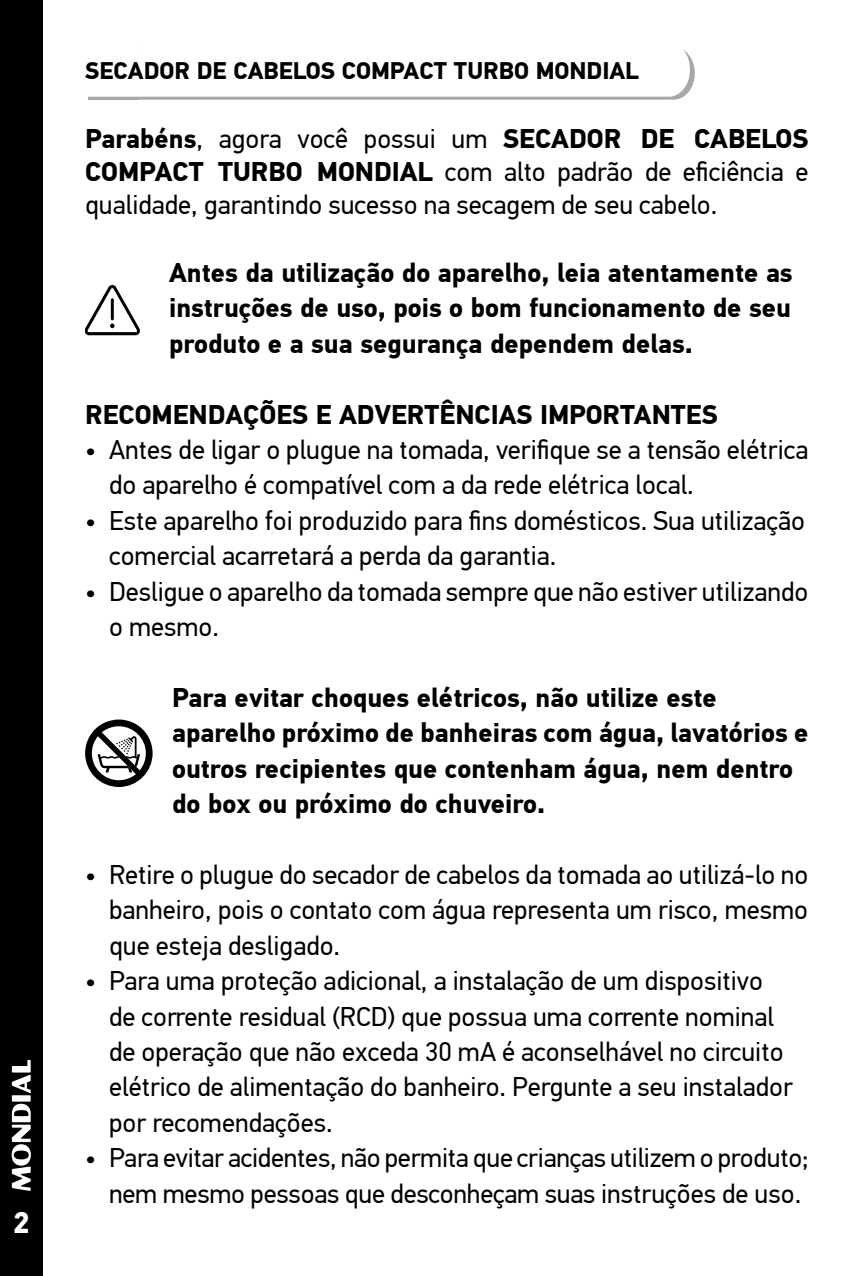
<style>
.page{position:relative;width:851px;height:1276px;background:#fff}
.page>*{position:absolute;margin:0;border:0;box-sizing:border-box;transform-origin:0 0}
.t1{font:700 30px "PF Din Text Pro";color:#fff}
.t2{font:27px/35.4px "PF Din Text Pro";color:#000}
.t3{font:700 27px/35.4px "PF Din Text Pro";color:#000;text-align:justify}
.t4{font:700 24px "PF Din Text Pro";color:#000}
.s1{font-weight:700}
</style>
<div class="page">
<div style="left:0;top:0;width:43px;height:1276px;background:#000"></div>
<svg style="left:12px;top:1060px;width:19px;height:131px"></svg>
<svg style="left:88px;top:49px;width:606px;height:51px"></svg>
<svg style="left:85px;top:285px;width:55px;height:50px"></svg>
<svg style="left:85px;top:719px;width:67px;height:68px"></svg>
<p class="t1" style="left:13px;top:1204px;width:18px">2</p>
<p class="t4" style="left:85px;top:56px;width:555px">SECADOR DE CABELOS COMPACT TURBO MONDIAL</p>
<p class="t2" style="left:85px;top:122px;width:724px;line-height:33px;text-align:justify"><span class="s1">Parabéns</span>, agora você possui um <span class="s1">SECADOR DE CABELOS COMPACT TURBO MONDIAL</span> com alto padrão de eficiência e qualidade, garantindo sucesso na secagem de seu cabelo.</p>
<p class="t3" style="left:169px;top:256px;width:624px">Antes da utilização do aparelho, leia atentamente as instruções de uso, pois o bom funcionamento de seu produto e a sua segurança dependem delas.</p>
<p class="t3" style="left:85px;top:397px;width:634px">RECOMENDAÇÕES E ADVERTÊNCIAS IMPORTANTES</p>
<p class="t2" style="left:109px;top:432px;width:700px;text-indent:-24px">• Antes de ligar o plugue na tomada, verifique se a tensão elétrica do aparelho é compatível com a da rede elétrica local.</p>
<p class="t2" style="left:109px;top:503px;width:697px;text-indent:-24px">• Este aparelho foi produzido para fins domésticos. Sua utilização comercial acarretará a perda da garantia.</p>
<p class="t2" style="left:109px;top:574px;width:700px;text-indent:-24px">• Desligue o aparelho da tomada sempre que não estiver utilizando o mesmo.</p>
<p class="t3" style="left:172px;top:680px;width:637px;text-align:left">Para evitar choques elétricos, não utilize este aparelho próximo de banheiras com água, lavatórios e outros recipientes que contenham água, nem dentro do box ou próximo do chuveiro.</p>
<p class="t2" style="left:109px;top:857px;width:700px;text-align:justify;text-indent:-24px">• Retire o plugue do secador de cabelos da tomada ao utilizá-lo no banheiro, pois o contato com água representa um risco, mesmo que esteja desligado.</p>
<p class="t2" style="left:109px;top:963px;width:685px;text-indent:-24px">• Para uma proteção adicional, a instalação de um dispositivo de corrente residual (RCD) que possua uma corrente nominal de operação que não exceda 30 mA é aconselhável no circuito elétrico de alimentação do banheiro. Pergunte a seu instalador por recomendações.</p>
<p class="t2" style="left:85px;top:1140px;width:724px;text-align:right">• Para evitar acidentes, não permita que crianças utilizem o produto; nem mesmo pessoas que desconheçam suas instruções de uso.</p>
</div>
